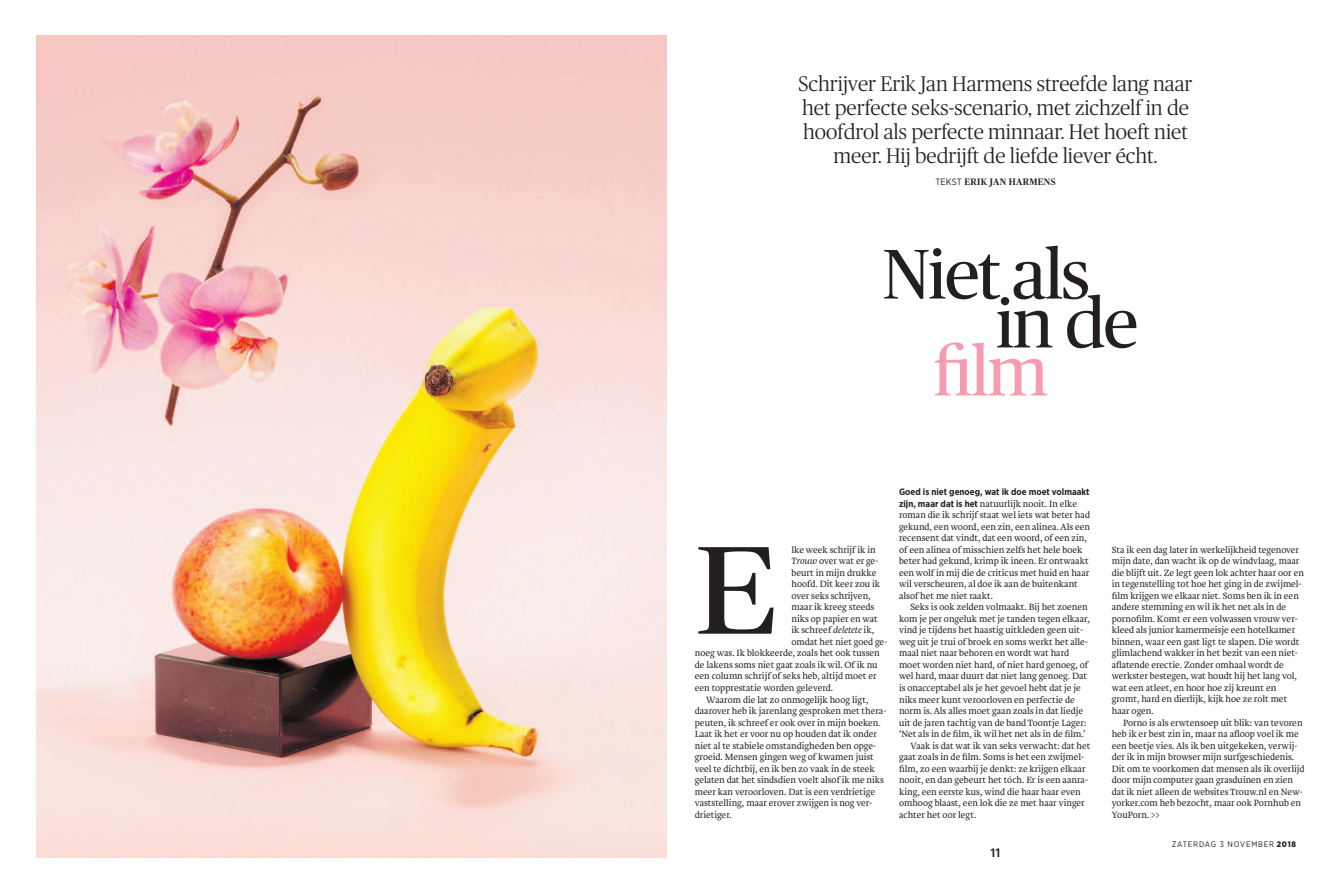
<style>
.page{position:relative;width:1333px;height:893px;background:#fff}
.page>*{position:absolute;margin:0;border:0;box-sizing:border-box;transform-origin:0 0}
.t1{font:124.8px "Publico Headline";color:#231f20;scale:1.14 1}
.t2{font:70px "Publico Headline";letter-spacing:-.025em;color:#231f20}
.t3{font:70px "Publico Headline";color:#f59db0}
.t4{font:300 21px/24px "Publico Headline";color:#231f20;text-align:center}
.t5{font:500 12px "Graphik";color:#231f20}
.t6{font:300 9.4px/11.5px "Brioni Std";color:#231f20}
.t7{font:500 9.4px "Publico Headline";letter-spacing:.035em;color:#231f20}
.t8{font:300 9.4px "Brioni Std";letter-spacing:-.02em;color:#231f20}
.t9{font:700 9.2px "Gotham Narrow";color:#231f20}
.t10{font:8px "Gotham Narrow";letter-spacing:.1em;color:#231f20}
.s1{font-family:"Gotham Narrow";font-weight:400;font-size:9.2px}
.s2{font-style:italic}
.s3{font-family:"Gotham Narrow";font-weight:700;font-size:9.2px}
.s4{font-weight:900}
</style>
<div class="page">
<img style="left:37px;top:35px;width:629px;height:822px">
<h3 class="t4" style="left:798px;top:73px;width:395px">Schrijver Erik Jan Harmens streefde lang naar het perfecte seks-scenario, met zichzelf in de hoofdrol als perfecte minnaar. Het hoeft niet meer. Hij bedrijft de liefde liever écht.</h3>
<p class="t7" style="left:935px;top:178px;width:122px"><span class="s1">TEKST</span> ERIK JAN HARMENS</p>
<h2 class="t2" style="left:882px;top:246px;width:209px">Niet als</h2>
<h2 class="t2" style="left:995px;top:295px;width:144px">in de</h2>
<h2 class="t3" style="left:933px;top:343px;width:116px">film</h2>
<h1 class="t1" style="left:694px;top:539px;width:74px">E</h1>
<p class="t6" style="left:791px;top:545px;width:86px">lke week schrijf ik in</p>
<p class="t8" style="left:791px;top:558px;width:88px"><span class="s2">Trouw</span> over wat er ge-</p>
<p class="t6" style="left:791px;top:568px;width:86px">beurt in mijn drukke</p>
<p class="t6" style="left:791px;top:580px;width:90px">hoofd. Dit keer zou ik</p>
<p class="t6" style="left:791px;top:591px;width:81px">over seks schrijven,</p>
<p class="t6" style="left:791px;top:603px;width:84px">maar ik kreeg steeds</p>
<p class="t6" style="left:791px;top:614px;width:88px">niks op papier en wat</p>
<p class="t6" style="left:791px;top:626px;width:84px">ik schreef <span class="s2">deletete</span> ik,</p>
<p class="t6" style="left:791px;top:637px;width:97px">omdat het niet goed ge-</p>
<p class="t6" style="left:694px;top:649px;width:186px">noeg was. Ik blokkeerde, zoals het ook tussen</p>
<p class="t6" style="left:694px;top:660px;width:184px">de lakens soms niet gaat zoals ik wil. Of ik nu</p>
<p class="t6" style="left:694px;top:672px;width:183px">een column schrijf of seks heb, altijd moet er</p>
<p class="t6" style="left:694px;top:683px;width:140px">een topprestatie worden geleverd.</p>
<p class="t6" style="left:706px;top:695px;width:164px">Waarom die lat zo onmogelijk hoog ligt,</p>
<p class="t6" style="left:694px;top:706px;width:193px">daarover heb ik jarenlang gesproken met thera-</p>
<p class="t6" style="left:694px;top:718px;width:187px">peuten, ik schreef er ook over in mijn boeken.</p>
<p class="t6" style="left:694px;top:729px;width:184px">Laat ik het er voor nu op houden dat ik onder</p>
<p class="t6" style="left:694px;top:741px;width:183px">niet al te stabiele omstandigheden ben opge-</p>
<p class="t6" style="left:694px;top:752px;width:180px">groeid. Mensen gingen weg of kwamen juist</p>
<p class="t6" style="left:694px;top:764px;width:181px">veel te dichtbij, en ik ben zo vaak in de steek</p>
<p class="t6" style="left:694px;top:775px;width:191px">gelaten dat het sindsdien voelt alsof ik me niks</p>
<p class="t6" style="left:694px;top:787px;width:182px">meer kan veroorloven. Dat is een verdrietige</p>
<p class="t6" style="left:694px;top:798px;width:179px">vaststelling, maar erover zwijgen is nog ver-</p>
<p class="t6" style="left:694px;top:810px;width:39px">drietiger.</p>
<p class="t9" style="left:899px;top:489px;width:192px">Goed is niet genoeg, wat ik doe moet volmaakt</p>
<p class="t6" style="left:899px;top:499px;width:192px"><span class="s3">zijn, maar dat is het</span> natuurlijk nooit. In elke roman die ik schrijf staat wel iets wat beter had gekund, een woord, een zin, een alinea. Als een recensent dat vindt, dat een woord, of een zin, of een alinea of misschien zelfs het hele boek beter had gekund, krimp ik ineen. Er ontwaakt een wolf in mij die de criticus met huid en haar wil verscheuren, al doe ik aan de buitenkant alsof het me niet raakt.</p>
<p class="t6" style="left:910px;top:603px;width:179px">Seks is ook zelden volmaakt. Bij het zoenen</p>
<p class="t6" style="left:899px;top:614px;width:192px">kom je per ongeluk met je tanden tegen elkaar,</p>
<p class="t6" style="left:899px;top:626px;width:185px">vind je tijdens het haastig uitkleden geen uit-</p>
<p class="t6" style="left:899px;top:637px;width:190px">weg uit je trui of broek en soms werkt het alle-</p>
<p class="t6" style="left:899px;top:649px;width:172px">maal niet naar behoren en wordt wat hard</p>
<p class="t6" style="left:899px;top:660px;width:191px">moet worden niet hard, of niet hard genoeg, of</p>
<p class="t6" style="left:899px;top:672px;width:189px">wel hard, maar duurt dat niet lang genoeg. Dat</p>
<p class="t6" style="left:899px;top:683px;width:183px">is onacceptabel als je het gevoel hebt dat je je</p>
<p class="t6" style="left:899px;top:695px;width:177px">niks meer kunt veroorloven en perfectie de</p>
<p class="t6" style="left:899px;top:706px;width:185px">norm is. Als alles moet gaan zoals in dat liedje</p>
<p class="t6" style="left:899px;top:718px;width:189px">uit de jaren tachtig van de band Toontje Lager:</p>
<p class="t6" style="left:899px;top:729px;width:188px">‘Net als in de film, ik wil het net als in de film.’</p>
<p class="t6" style="left:910px;top:741px;width:181px">Vaak is dat wat ik van seks verwacht: dat het</p>
<p class="t6" style="left:899px;top:752px;width:187px">gaat zoals in de film. Soms is het een zwijmel-</p>
<p class="t6" style="left:899px;top:764px;width:188px">film, zo een waarbij je denkt: ze krijgen elkaar</p>
<p class="t6" style="left:899px;top:775px;width:190px">nooit, en dan gebeurt het tóch. Er is een aanra-</p>
<p class="t6" style="left:899px;top:787px;width:183px">king, een eerste kus, wind die haar haar even</p>
<p class="t6" style="left:899px;top:798px;width:187px">omhoog blaast, een lok die ze met haar vinger</p>
<p class="t6" style="left:899px;top:810px;width:79px">achter het oor legt.</p>
<p class="t5" style="left:990px;top:848px;width:11px">11</p>
<p class="t6" style="left:1111px;top:545px;width:194px">Sta ik een dag later in werkelijkheid tegenover mijn date, dan wacht ik op de windvlaag, maar die blijft uit. Ze legt geen lok achter haar oor en in tegenstelling tot hoe het ging in de zwijmel&shy;film krijgen we elkaar niet. Soms ben ik in een andere stemming en wil ik het net als in de pornofilm. Komt er een volwassen vrouw ver&shy;kleed als junior kamermeisje een hotelkamer binnen, waar een gast ligt te slapen. Die wordt glimlachend wakker in het bezit van een niet&shy;aflatende erectie. Zonder omhaal wordt de werkster bestegen, wat houdt hij het lang vol, wat een atleet, en hoor hoe zij kreunt en gromt, hard en dierlijk, kijk hoe ze rolt met haar ogen.</p>
<p class="t6" style="left:1111px;top:718px;width:194px;text-indent:11px">Porno is als erwtensoep uit blik: van tevoren heb ik er best zin in, maar na afloop voel ik me een beetje vies. Als ik ben uitgekeken, verwij&shy;der ik in mijn browser mijn surfgeschiedenis.<br>Dit om te voorkomen dat mensen als ik overlijd door mijn computer gaan grasduinen en zien dat ik niet alleen de websites Trouw.nl en New&shy;yorker.com heb bezocht, maar ook Pornhub en YouPorn. &gt;&gt;</p>
<p class="t10" style="left:1171px;top:841px;width:126px">ZATERDAG 3 NOVEMBER <span class="s4">2018</span></p>
</div>
